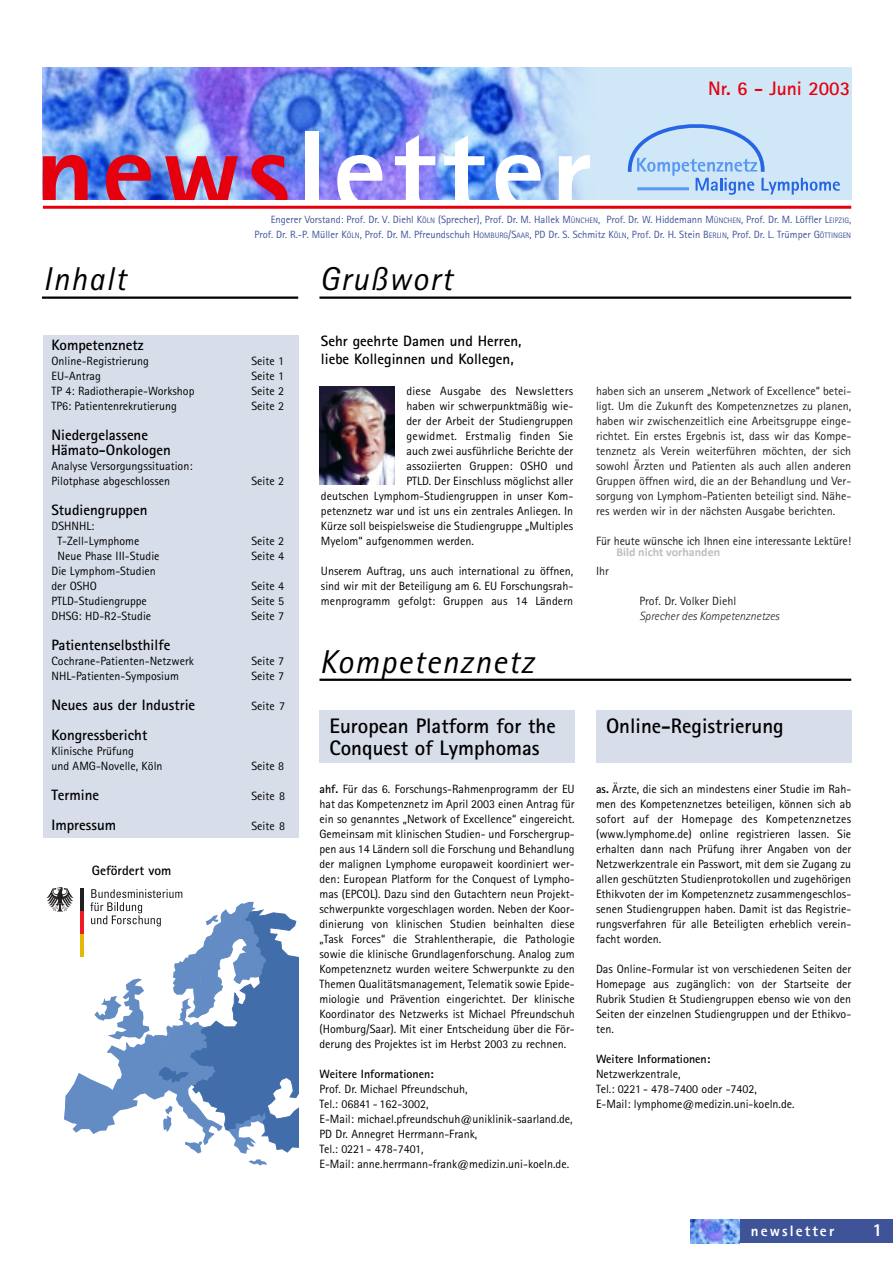
<style>
.page{position:relative;width:893px;height:1262px;background:#fff}
.page>*{position:absolute;margin:0;border:0;box-sizing:border-box;transform-origin:0 0}
.t1{font:800 117px "Rotis Sans Serif";letter-spacing:.05em;color:#fff}
.t2{font:italic 33px "Rotis Sans Serif";letter-spacing:.04em;color:#000}
.t3{font:700 21px/22.5px "Rotis Sans Serif";color:#000}
.t4{font:700 19.5px "Rotis Sans Serif";color:#e6000e}
.t5{font:800 18px "Rotis Sans Serif";color:#fff}
.t6{font:700 15px/18px "Rotis Sans Serif";color:#000}
.t7{font:800 15px "Rotis Sans Serif";letter-spacing:.14em;color:#fff}
.t8{font:700 13.5px "Rotis Sans Serif";color:#000}
.t9{font:12px/15px "Rotis Sans Serif";color:#000}
.t10{font:12px/15px "Rotis Sans Serif";color:#231f20;text-align:justify}
.t11{font:12px "Rotis Sans Serif";letter-spacing:.02em;color:#000}
.t12{font:700 12px "Rotis Sans Serif";color:#000}
.t13{font:italic 300 12px "Rotis Sans Serif";color:#231f20}
.t14{font:700 12px "Calibri";color:#bfbfbf}
.t15{font:10.5px/15px "Rotis Sans Serif";color:#3f5498;text-align:right}
.s1{color:#e6000e}
.s2{font-size:7.8px}
.s3{font-weight:700}
</style>
<div class="page">
<div style="left:690px;top:1219px;width:202px;height:24px;background:#3f5498"></div>
<img style="left:690px;top:1219px;width:49px;height:24px">
<img style="left:43px;top:68px;width:808px;height:132px">
<svg style="left:626px;top:113px;width:213px;height:82px"></svg>
<hr style="left:43px;top:206px;width:808px;height:3px;background:#e6000e">
<hr style="left:319px;top:296px;width:532px;height:3px;background:#000">
<hr style="left:42px;top:296px;width:256px;height:3px;background:#000">
<hr style="left:319px;top:678px;width:532px;height:3px;background:#000">
<img style="left:319px;top:387px;width:75px;height:97px">
<div style="left:596px;top:710px;width:255px;height:53px;background:#d8ddea"></div>
<div style="left:43px;top:335px;width:255px;height:503px;background:#d8ddea"></div>
<div style="left:319px;top:710px;width:255px;height:53px;background:#d8ddea"></div>
<svg style="left:248px;top:1159px;width:19px;height:6px"></svg>
<svg style="left:47px;top:887px;width:251px;height:266px"></svg>
<h3 class="t4" style="left:708px;top:82px;width:143px">Nr. 6 - Juni 2003</h3>
<h1 class="t1" style="left:35px;top:131px;width:559px"><span class="s1">news</span>letter</h1>
<p class="t15" style="left:254px;top:213px;width:598px">Engerer Vorstand: Prof. Dr. V. Diehl K<span class="s2">ÖLN</span> (Sprecher), Prof. Dr. M. Hallek M<span class="s2">ÜNCHEN</span>, Prof. Dr. W. Hiddemann M<span class="s2">ÜNCHEN</span>, Prof. Dr. M. Löffler L<span class="s2">EIPZIG</span>,<br>Prof. Dr. R.-P. Müller K<span class="s2">ÖLN</span>, Prof. Dr. M. Pfreundschuh H<span class="s2">OMBURG</span>/S<span class="s2">AAR</span>, PD Dr. S. Schmitz K<span class="s2">ÖLN</span>, Prof. Dr. H. Stein B<span class="s2">ERLIN</span>, Prof. Dr. L. Trümper G<span class="s2">ÖTTINGEN</span></p>
<h2 class="t2" style="left:43px;top:267px;width:84px">Inhalt</h2>
<h2 class="t2" style="left:319px;top:267px;width:134px">Grußwort</h2>
<p class="t6" style="left:51px;top:337px;width:94px">Kompetenznetz</p>
<p class="t9" style="left:51px;top:355px;width:99px">Online-Registrierung</p>
<p class="t9" style="left:251px;top:355px;width:34px">Seite 1</p>
<p class="t9" style="left:51px;top:370px;width:51px">EU-Antrag</p>
<p class="t9" style="left:251px;top:370px;width:34px">Seite 1</p>
<p class="t9" style="left:51px;top:385px;width:144px">TP 4: Radiotherapie-Workshop</p>
<p class="t9" style="left:251px;top:385px;width:34px">Seite 2</p>
<p class="t9" style="left:51px;top:400px;width:127px">TP6: Patientenrekrutierung</p>
<p class="t9" style="left:251px;top:400px;width:34px">Seite 2</p>
<p class="t6" style="left:51px;top:429px;width:121px;line-height:15px">Niedergelassene<br>Hämato-Onkologen</p>
<p class="t9" style="left:51px;top:460px;width:142px">Analyse Versorgungssituation:<br>Pilotphase abgeschlossen</p>
<p class="t9" style="left:251px;top:475px;width:34px">Seite 2</p>
<p class="t6" style="left:51px;top:502px;width:98px">Studiengruppen</p>
<p class="t9" style="left:57px;top:520px;width:83px;text-indent:-6px">DSHNHL:<br>T-Zell-Lymphome</p>
<p class="t9" style="left:251px;top:535px;width:34px">Seite 2</p>
<p class="t9" style="left:57px;top:550px;width:104px">Neue Phase III-Studie</p>
<p class="t9" style="left:251px;top:550px;width:34px">Seite 4</p>
<p class="t9" style="left:51px;top:565px;width:106px">Die Lymphom-Studien der OSHO</p>
<p class="t9" style="left:251px;top:580px;width:34px">Seite 4</p>
<p class="t9" style="left:51px;top:595px;width:97px">PTLD-Studiengruppe</p>
<p class="t9" style="left:251px;top:595px;width:34px">Seite 5</p>
<p class="t9" style="left:51px;top:610px;width:101px">DHSG: HD-R2-Studie</p>
<p class="t9" style="left:251px;top:610px;width:34px">Seite 7</p>
<p class="t6" style="left:51px;top:637px;width:120px">Patientenselbsthilfe</p>
<p class="t9" style="left:51px;top:655px;width:144px">Cochrane-Patienten-Netzwerk</p>
<p class="t9" style="left:251px;top:655px;width:34px">Seite 7</p>
<p class="t9" style="left:51px;top:670px;width:129px">NHL-Patienten-Symposium</p>
<p class="t9" style="left:251px;top:670px;width:34px">Seite 7</p>
<p class="t6" style="left:51px;top:697px;width:145px">Neues aus der Industrie</p>
<p class="t9" style="left:251px;top:700px;width:35px">Seite 7</p>
<p class="t6" style="left:51px;top:727px;width:97px">Kongressbericht</p>
<p class="t9" style="left:51px;top:745px;width:113px">Klinische Prüfung<br>und AMG-Novelle, Köln</p>
<p class="t9" style="left:251px;top:760px;width:34px">Seite 8</p>
<p class="t6" style="left:51px;top:787px;width:49px">Termine</p>
<p class="t9" style="left:251px;top:790px;width:35px">Seite 8</p>
<p class="t6" style="left:51px;top:817px;width:66px">Impressum</p>
<p class="t9" style="left:251px;top:820px;width:35px">Seite 8</p>
<p class="t8" style="left:92px;top:866px;width:81px">Gefördert vom</p>
<p class="t6" style="left:321px;top:334px;width:202px">Sehr geehrte Damen und Herren, liebe Kolleginnen und Kollegen,</p>
<p class="t11" style="left:406px;top:387px;width:168px">diese Ausgabe des Newsletters</p>
<p class="t9" style="left:406px;top:400px;width:168px">haben wir schwerpunktmäßig wie-</p>
<p class="t9" style="left:406px;top:415px;width:168px">der der Arbeit der Studiengruppen</p>
<p class="t11" style="left:406px;top:432px;width:168px">gewidmet. Erstmalig finden Sie</p>
<p class="t9" style="left:406px;top:445px;width:168px">auch zwei ausführliche Berichte der</p>
<p class="t9" style="left:406px;top:460px;width:168px">assoziierten Gruppen: OSHO und</p>
<p class="t9" style="left:406px;top:475px;width:168px">PTLD. Der Einschluss möglichst aller</p>
<p class="t9" style="left:321px;top:490px;width:254px">deutschen Lymphom-Studiengruppen in unser Kom-</p>
<p class="t9" style="left:321px;top:505px;width:254px">petenznetz war und ist uns ein zentrales Anliegen. In</p>
<p class="t9" style="left:321px;top:520px;width:254px">Kürze soll beispielsweise die Studiengruppe „Multiples</p>
<p class="t9" style="left:321px;top:535px;width:154px">Myelom“ aufgenommen werden.</p>
<p class="t9" style="left:321px;top:565px;width:254px;text-align:justify">Unserem Auftrag, uns auch international zu öffnen, sind wir mit der Beteiligung am 6. EU Forschungsrah&shy;menprogramm gefolgt: Gruppen aus 14 Ländern</p>
<h2 class="t2" style="left:319px;top:650px;width:216px">Kompetenznetz</h2>
<h3 class="t3" style="left:329px;top:716px;width:228px">European Platform for the<br>Conquest of Lymphomas</h3>
<p class="t9" style="left:319px;top:782px;width:257px;text-align:justify"><span class="s3">ahf.</span> Für das 6. Forschungs-Rahmenprogramm der EU hat das Kompetenznetz im April 2003 einen Antrag für ein so genanntes „Network of Excellence“ eingereicht.<br>Gemeinsam mit klinischen Studien- und Forschergrup&shy;pen aus 14 Ländern soll die Forschung und Behandlung der malignen Lymphome europaweit koordiniert wer&shy;den: European Platform for the Conquest of Lympho&shy;mas (EPCOL). Dazu sind den Gutachtern neun Projekt&shy;schwerpunkte vorgeschlagen worden. Neben der Koor&shy;dinierung von klinischen Studien beinhalten diese „Task Forces“ die Strahlentherapie, die Pathologie sowie die klinische Grundlagenforschung. Analog zum Kompetenznetz wurden weitere Schwerpunkte zu den Themen Qualitätsmanagement, Telematik sowie Epide&shy;miologie und Prävention eingerichtet. Der klinische Koordinator des Netzwerks ist Michael Pfreundschuh (Homburg/Saar). Mit einer Entscheidung über die För&shy;derung des Projektes ist im Herbst 2003 zu rechnen.</p>
<p class="t12" style="left:319px;top:1069px;width:116px">Weitere Informationen:</p>
<p class="t9" style="left:319px;top:1082px;width:255px">Prof. Dr. Michael Pfreundschuh,<br>Tel.: 06841 - 162-3002,<br>E-Mail: michael.pfreundschuh@uniklinik-saarland.de, PD Dr. Annegret Herrmann-Frank,<br>Tel.: 0221 - 478-7401,<br>E-Mail: anne.herrmann-frank@medizin.uni-koeln.de.</p>
<p class="t10" style="left:596px;top:385px;width:257px">haben sich an unserem „Network of Excellence“ betei&shy;ligt. Um die Zukunft des Kompetenznetzes zu planen, haben wir zwischenzeitlich eine Arbeitsgruppe einge&shy;richtet. Ein erstes Ergebnis ist, dass wir das Kompe&shy;tenznetz als Verein weiterführen möchten, der sich sowohl Ärzten und Patienten als auch allen anderen Gruppen öffnen wird, die an der Behandlung und Ver&shy;sorgung von Lymphom-Patienten beteiligt sind. Nähe&shy;res werden wir in der nächsten Ausgabe berichten.</p>
<p class="t10" style="left:596px;top:535px;width:256px">Für heute wünsche ich Ihnen eine interessante Lektüre!</p>
<p class="t10" style="left:596px;top:565px;width:14px">Ihr</p>
<p class="t10" style="left:639px;top:595px;width:98px">Prof. Dr. Volker Diehl</p>
<p class="t13" style="left:639px;top:612px;width:141px">Sprecher des Kompetenznetzes</p>
<p class="t14" style="left:616px;top:544px;width:105px">Bild nicht vorhanden</p>
<h3 class="t3" style="left:606px;top:716px;width:179px">Online-Registrierung</h3>
<p class="t9" style="left:596px;top:782px;width:257px;text-align:justify"><span class="s3">as.</span> Ärzte, die sich an mindestens einer Studie im Rah&shy;men des Kompetenznetzes beteiligen, können sich ab sofort auf der Homepage des Kompetenznetzes (www.lymphome.de) online registrieren lassen. Sie erhalten dann nach Prüfung ihrer Angaben von der Netzwerkzentrale ein Passwort, mit dem sie Zugang zu allen geschützten Studienprotokollen und zugehörigen Ethikvoten der im Kompetenznetz zusammengeschlos&shy;senen Studiengruppen haben. Damit ist das Registrie&shy;rungsverfahren für alle Beteiligten erheblich verein&shy;facht worden.</p>
<p class="t9" style="left:596px;top:962px;width:257px;text-align:justify">Das Online-Formular ist von verschiedenen Seiten der Homepage aus zugänglich: von der Startseite der Rubrik Studien &amp; Studiengruppen ebenso wie von den Seiten der einzelnen Studiengruppen und der Ethikvo&shy;ten.</p>
<p class="t12" style="left:596px;top:1054px;width:116px">Weitere Informationen:</p>
<p class="t9" style="left:596px;top:1067px;width:200px">Netzwerkzentrale,<br>Tel.: 0221 - 478-7400 oder -7402,<br>E-Mail: lymphome@medizin.uni-koeln.de.</p>
<p class="t7" style="left:750px;top:1225px;width:85px">newsletter</p>
<h3 class="t5" style="left:872px;top:1223px;width:12px">1</h3>
</div>
